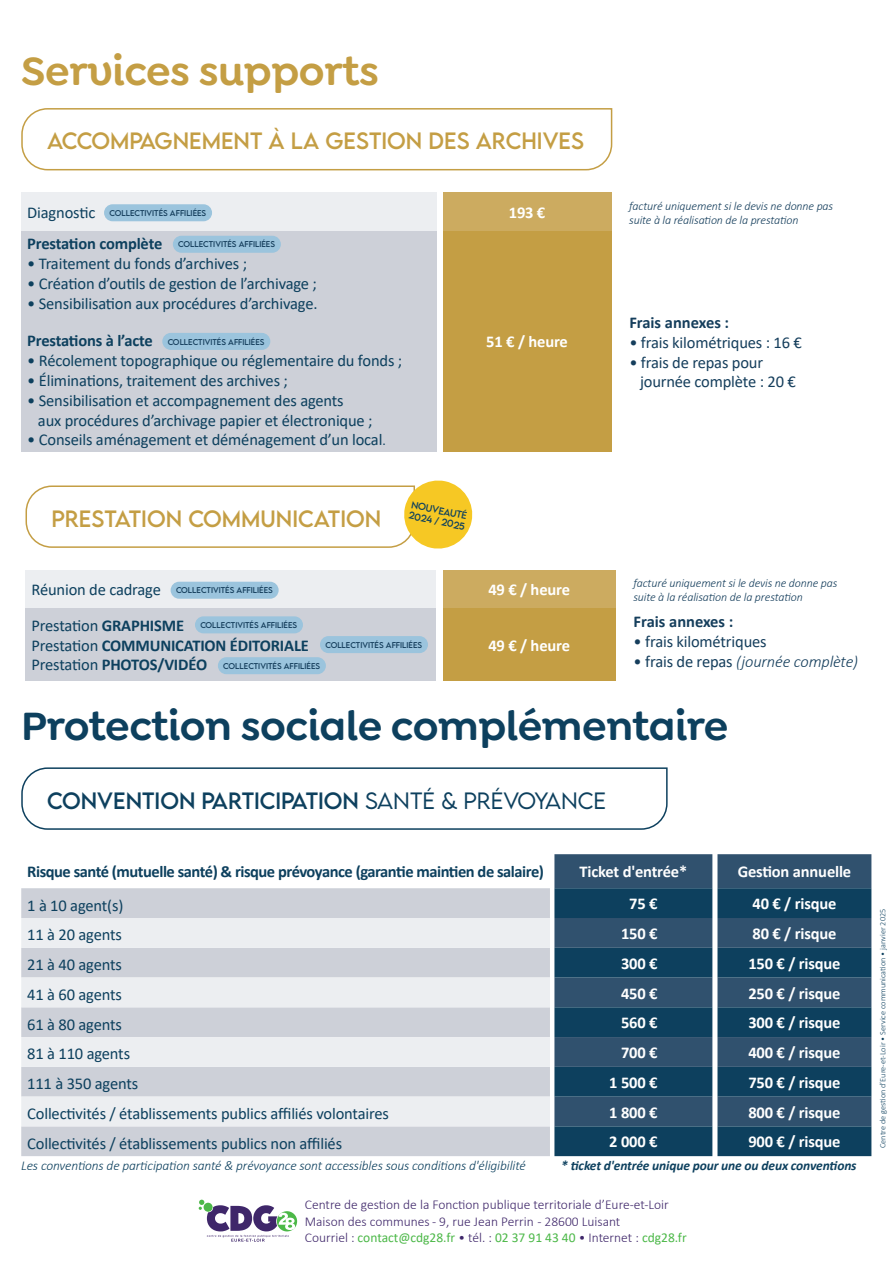
<style>
.page{position:relative;width:893px;height:1263px;background:#fff}
.page>*{position:absolute;margin:0;border:0;box-sizing:border-box;transform-origin:0 0}
.t1{font:600 42px "Goldplay Alt";letter-spacing:-.01em;color:#0d405e}
.t2{font:600 42px "Goldplay Alt";letter-spacing:-.01em;color:#c49e44}
.t3{font:21px "LEMONMILK";color:#c49e44}
.t4{font:21px "LEMONMILK";color:#0d405e}
.t5{font:16.5px/19.8px "Calibri";letter-spacing:-.01em;color:#0d405e}
.t6{font:700 16.5px "Calibri";letter-spacing:-.01em;color:#fff}
.t7{font:700 16.5px/19.8px "Calibri";letter-spacing:-.01em;color:#0d405e}
.t8{font:16.5px/19.8px "Calibri";letter-spacing:-.01em;color:#153e5c}
.t9{font:700 16.5px "Calibri";letter-spacing:-.03em;color:#0d405e}
.t10{font:italic 300 16.5px "Calibri";letter-spacing:-.01em;color:#153e5c}
.t11{font:700 16.5px "Calibri";color:#153e5c}
.t12{font:300 13.5px "Calibri";color:#3f276a}
.t13{font:italic 300 13.5px "Calibri";letter-spacing:-.01em;color:#0d405e}
.t14{font:13.5px "Calibri";color:#4cb848}
.t15{font:italic 700 13.5px "Calibri";letter-spacing:-.01em;color:#0d405e}
.t16{font:italic 300 12px/14.4px "Calibri";letter-spacing:-.01em;color:#153e5c}
.t17{font:9px "LEMONMILK";color:#0d405e}
.t18{font:300 8.25px "Calibri";color:#0d405e}
.t19{font:7.5px "LEMONMILK";color:#153e5c}
.s1{font-size:13.5px}
.s2{font-weight:700}
.s3{font-weight:400}
.s4{font-weight:400;font-style:normal}
.s5{font-weight:300}
.s6{font-weight:300;color:#3f276a}
</style>
<div class="page">
<div style="left:277px;top:1211px;width:20px;height:20px;background:#4cb848;border-radius:50%"></div>
<svg style="left:199px;top:1200px;width:96px;height:42px"></svg>
<div style="left:554px;top:854px;width:317px;height:34px;background:#30516e"></div>
<div style="left:21px;top:888px;width:529px;height:268px;background:#cdd0d8"></div>
<svg style="left:554px;top:888px;width:317px;height:268px;background:#214b68"></svg>
<svg style="left:21px;top:918px;width:529px;height:208px;background:#dee1e6"></svg>
<svg style="left:21px;top:767px;width:647px;height:63px"></svg>
<svg style="left:21px;top:108px;width:592px;height:63px"></svg>
<div style="left:21px;top:192px;width:415px;height:39px;background:#eceef1"></div>
<div style="left:443px;top:192px;width:168px;height:39px;background:#ccab60"></div>
<div style="left:21px;top:231px;width:415px;height:220px;background:#cdd0d8"></div>
<div style="left:443px;top:231px;width:168px;height:220px;background:#c49e44"></div>
<div style="left:104px;top:204px;width:108px;height:17px;background:#9bc4dd;border-radius:9px"></div>
<div style="left:173px;top:236px;width:108px;height:17px;background:#9bc4dd;border-radius:9px"></div>
<div style="left:162px;top:333px;width:108px;height:17px;background:#9bc4dd;border-radius:9px"></div>
<div style="left:26px;top:570px;width:410px;height:38px;background:#eceef1"></div>
<div style="left:443px;top:570px;width:173px;height:38px;background:#ccab60"></div>
<div style="left:26px;top:608px;width:410px;height:72px;background:#cdd0d8"></div>
<div style="left:443px;top:608px;width:173px;height:72px;background:#c49e44"></div>
<div style="left:171px;top:582px;width:108px;height:17px;background:#9bc4dd;border-radius:9px"></div>
<div style="left:195px;top:616px;width:108px;height:17px;background:#9bc4dd;border-radius:9px"></div>
<div style="left:320px;top:636px;width:108px;height:17px;background:#9bc4dd;border-radius:9px"></div>
<div style="left:218px;top:657px;width:108px;height:17px;background:#9bc4dd;border-radius:9px"></div>
<svg style="left:25px;top:480px;width:448px;height:69px"></svg>
<p class="t2" style="left:21px;top:45px;width:359px">Services supports</p>
<p class="t3" style="left:47px;top:127px;width:538px">ACCOMPAGNEMENT À LA GESTION DES ARCHIVES</p>
<p class="t5" style="left:27px;top:202px;width:70px">Diagnostic</p>
<p class="t6" style="left:509px;top:201px;width:38px">193 €</p>
<p class="t7" style="left:27px;top:234px;width:137px">Prestation complète</p>
<p class="t5" style="left:27px;top:253px;width:221px">• Traitement du fonds d’archives ;</p>
<p class="t5" style="left:27px;top:273px;width:291px">• Création d’outils de gestion de l’archivage ;</p>
<p class="t5" style="left:27px;top:293px;width:292px">• Sensibilisation aux procédures d’archivage.</p>
<p class="t7" style="left:27px;top:331px;width:127px">Prestations à l’acte</p>
<p class="t5" style="left:27px;top:350px;width:377px">• Récolement topographique ou réglementaire du fonds ;</p>
<p class="t5" style="left:27px;top:370px;width:262px">• Éliminations, traitement des archives ;</p>
<p class="t5" style="left:38px;top:390px;width:336px;text-indent:-11px">• Sensibilisation et accompagnement des agents<br>aux procédures d’archivage papier et électronique ;</p>
<p class="t5" style="left:27px;top:430px;width:360px">• Conseils aménagement et déménagement d’un local<span class="s1">.</span></p>
<p class="t19" style="left:109px;top:208px;width:98px">COLLECTIVITÉS AFFILIÉES</p>
<p class="t19" style="left:178px;top:239px;width:98px">COLLECTIVITÉS AFFILIÉES</p>
<p class="t6" style="left:486px;top:330px;width:83px">51 € / heure</p>
<p class="t19" style="left:168px;top:337px;width:98px">COLLECTIVITÉS AFFILIÉES</p>
<p class="t3" style="left:52px;top:505px;width:331px">PRESTATION COMMUNICATION</p>
<p class="t17" style="left:413px;top:499px;width:58px;rotate:12deg">NOUVEAUTÉ</p>
<p class="t17" style="left:410px;top:509px;width:59px;rotate:12deg">2024 / 2025</p>
<p class="t5" style="left:32px;top:579px;width:131px">Réunion de cadrage</p>
<p class="t6" style="left:488px;top:578px;width:83px">49 € / heure</p>
<p class="t5" style="left:32px;top:615px;width:154px">Prestation <span class="s2">GRAPHISME</span></p>
<p class="t7" style="left:32px;top:635px;width:279px"><span class="s3">Prestation</span> COMMUNICATION ÉDITORIALE<br><span class="s3">Prestation</span> PHOTOS/VIDÉO</p>
<p class="t6" style="left:488px;top:633px;width:83px">49 € / heure</p>
<p class="t19" style="left:176px;top:585px;width:98px">COLLECTIVITÉS AFFILIÉES</p>
<p class="t19" style="left:200px;top:620px;width:98px">COLLECTIVITÉS AFFILIÉES</p>
<p class="t19" style="left:325px;top:640px;width:98px">COLLECTIVITÉS AFFILIÉES</p>
<p class="t19" style="left:223px;top:661px;width:98px">COLLECTIVITÉS AFFILIÉES</p>
<p class="t16" style="left:629px;top:198px;width:206px">facturé uniquement si le devis ne donne pas suite à la réalisation de la prestation</p>
<p class="t11" style="left:629px;top:311px;width:101px">Frais annexes :</p>
<p class="t8" style="left:629px;top:332px;width:174px">• frais kilométriques : 16 €</p>
<p class="t8" style="left:640px;top:352px;width:157px;text-indent:-11px">• frais de repas pour journée complète : 20 €</p>
<p class="t16" style="left:633px;top:576px;width:206px">facturé uniquement si le devis ne donne pas suite à la réalisation de la prestation</p>
<p class="t11" style="left:634px;top:610px;width:101px">Frais annexes :</p>
<p class="t8" style="left:634px;top:631px;width:135px">• frais kilométriques</p>
<p class="t10" style="left:634px;top:651px;width:226px"><span class="s4">• frais de repas</span> (journée complète)</p>
<p class="t1" style="left:21px;top:700px;width:708px">Protection sociale complémentaire</p>
<p class="t4" style="left:47px;top:787px;width:560px">CONVENTION PARTICIPATION <span class="s5">SANTÉ &amp; PRÉVOYANCE</span></p>
<p class="t9" style="left:27px;top:860px;width:518px">Risque santé (mutuelle santé) &amp; risque prévoyance (garantie maintien de salaire)</p>
<p class="t6" style="left:580px;top:860px;width:109px">Ticket d'entrée*</p>
<p class="t6" style="left:738px;top:860px;width:115px">Gestion annuelle</p>
<p class="t5" style="left:27px;top:895px;width:98px">1 à 10 agent(s)</p>
<p class="t6" style="left:629px;top:892px;width:30px">75 €</p>
<p class="t6" style="left:752px;top:892px;width:85px">40 € / risque</p>
<p class="t5" style="left:27px;top:924px;width:96px">11 à 20 agents</p>
<p class="t6" style="left:621px;top:922px;width:38px">150 €</p>
<p class="t6" style="left:752px;top:922px;width:85px">80 € / risque</p>
<p class="t5" style="left:27px;top:954px;width:96px">21 à 40 agents</p>
<p class="t6" style="left:621px;top:952px;width:38px">300 €</p>
<p class="t6" style="left:748px;top:952px;width:94px">150 € / risque</p>
<p class="t5" style="left:27px;top:984px;width:96px">41 à 60 agents</p>
<p class="t6" style="left:621px;top:981px;width:38px">450 €</p>
<p class="t6" style="left:748px;top:981px;width:94px">250 € / risque</p>
<p class="t5" style="left:27px;top:1014px;width:96px">61 à 80 agents</p>
<p class="t6" style="left:621px;top:1011px;width:38px">560 €</p>
<p class="t6" style="left:748px;top:1011px;width:94px">300 € / risque</p>
<p class="t5" style="left:27px;top:1043px;width:104px">81 à 110 agents</p>
<p class="t6" style="left:621px;top:1041px;width:38px">700 €</p>
<p class="t6" style="left:748px;top:1041px;width:94px">400 € / risque</p>
<p class="t5" style="left:27px;top:1073px;width:113px">111 à 350 agents</p>
<p class="t6" style="left:609px;top:1071px;width:50px">1 500 €</p>
<p class="t6" style="left:748px;top:1071px;width:94px">750 € / risque</p>
<p class="t5" style="left:27px;top:1103px;width:363px">Collectivités / établissements publics affiliés volontaires</p>
<p class="t6" style="left:609px;top:1100px;width:50px">1 800 €</p>
<p class="t6" style="left:748px;top:1100px;width:94px">800 € / risque</p>
<p class="t5" style="left:27px;top:1133px;width:316px">Collectivités / établissements publics non affiliés</p>
<p class="t6" style="left:609px;top:1130px;width:50px">2 000 €</p>
<p class="t6" style="left:748px;top:1130px;width:94px">900 € / risque</p>
<p class="t13" style="left:21px;top:1157px;width:506px">Les conventions de participation santé &amp; prévoyance sont accessibles sous conditions d'éligibilité</p>
<p class="t15" style="left:561px;top:1156px;width:297px">* ticket d'entrée unique pour une ou deux conventions</p>
<p class="t12" style="left:305px;top:1196px;width:366px">Centre de gestion de la Fonction publique territoriale d’Eure-et-Loir</p>
<p class="t12" style="left:305px;top:1213px;width:317px">Maison des communes - 9, rue Jean Perrin - 28600 Luisant</p>
<p class="t14" style="left:305px;top:1228px;width:384px"><span class="s6">Courriel :</span> contact@cdg28.fr <span class="s6">• tél. :</span> 02 37 91 43 40 <span class="s6">• Internet :</span> cdg28.fr</p>
<p class="t18" style="left:877px;top:1148px;width:241px;rotate:-90deg">Centre de gestion d’Eure-et-Loir • Service communication • janvier 2025</p>
</div>
